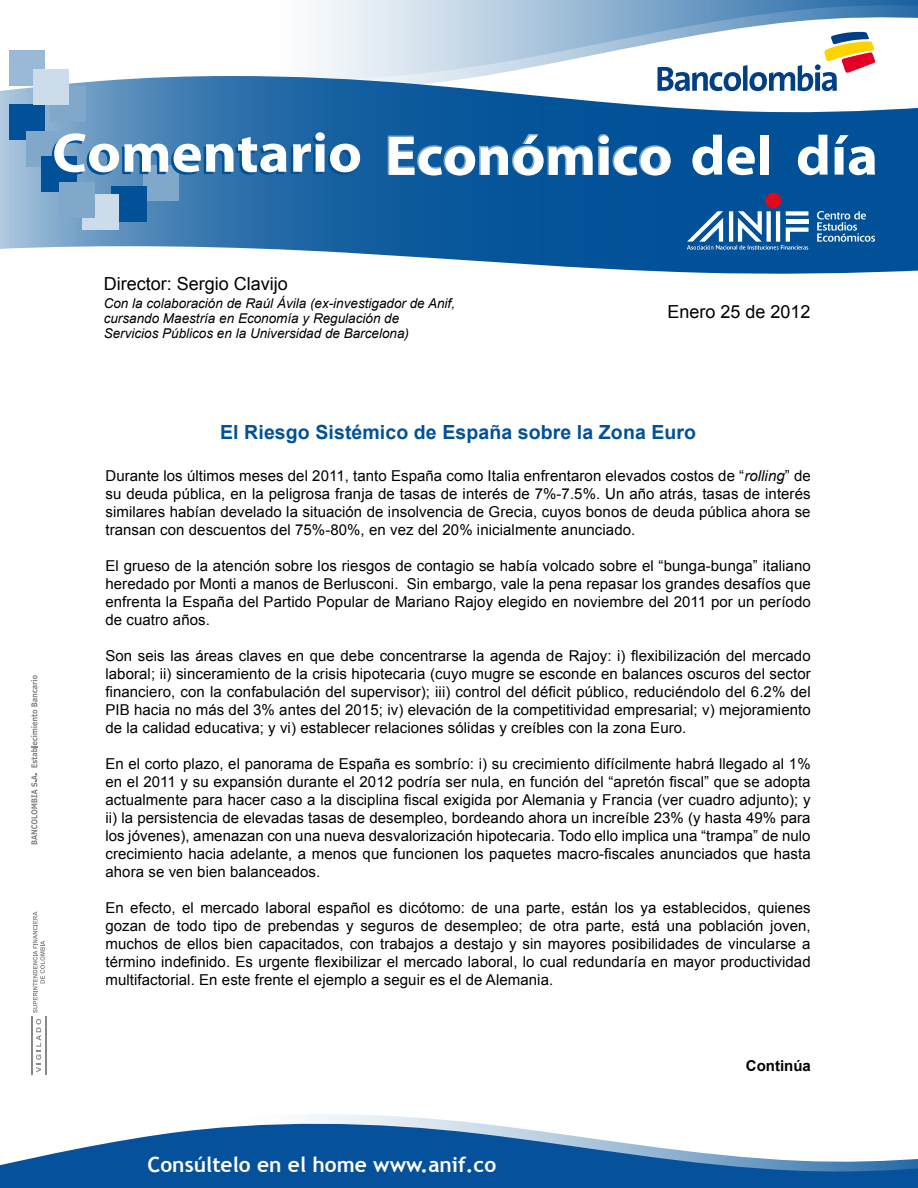
<style>
.page{position:relative;width:918px;height:1188px;background:#fff}
.page>*{position:absolute;margin:0;border:0;box-sizing:border-box;transform-origin:0 0}
.t1{font:700 21px "Trebuchet MS";color:#fff}
.t2{font:700 19.5px "Arial";letter-spacing:.005em;color:#005198}
.t3{font:18px "Arial";color:#000}
.t4{font:15px/18px "Arial";letter-spacing:.005em;color:#000;text-align:justify}
.t5{font:700 15px "Arial";color:#000}
.t6{font:italic 13.5px/15px "Arial";color:#000}
.s1{font-style:italic}
</style>
<div class="page">
<svg style="left:318px;top:0;width:600px;height:76px"></svg>
<svg style="left:0;top:76px;width:828px;height:27px"></svg>
<svg style="left:0;top:103px;width:918px;height:171px;background:#3877ae"></svg>
<svg style="left:310px;top:1114px;width:121px;height:5px"></svg>
<svg style="left:658px;top:32px;width:217px;height:59px"></svg>
<svg style="left:817px;top:211px;width:58px;height:31px;background:#3e7bb1"></svg>
<div style="left:766px;top:193px;width:15px;height:15px;background:#e00a1d;border-radius:50%"></div>
<svg style="left:687px;top:211px;width:122px;height:39px"></svg>
<svg style="left:767px;top:211px;width:4px;height:31px"></svg>
<hr style="left:776px;top:211px;width:4px;height:31px;background:#fff">
<div style="left:143px;top:165px;width:36px;height:36px;background:#80a8cb"></div>
<div style="left:50px;top:86px;width:36px;height:36px;background:#80a8cb"></div>
<div style="left:9px;top:50px;width:36px;height:36px;background:#99b9d6"></div>
<div style="left:9px;top:104px;width:36px;height:36px;background:#005198"></div>
<div style="left:26px;top:131px;width:36px;height:36px;background:#80a8cb"></div>
<div style="left:41px;top:156px;width:36px;height:36px;background:#005198"></div>
<div style="left:111px;top:186px;width:36px;height:36px;background:#005198"></div>
<div style="left:83px;top:194px;width:36px;height:36px;background:#ccdcea"></div>
<div style="left:33px;top:69px;width:36px;height:36px;background:#ccdcea"></div>
<div style="left:59px;top:182px;width:36px;height:36px;background:#80a8cb"></div>
<svg style="left:52px;top:132px;width:308px;height:43px"></svg>
<svg style="left:387px;top:133px;width:284px;height:43px"></svg>
<div style="left:760px;top:138px;width:9px;height:40px;background:#005198"></div>
<svg style="left:692px;top:135px;width:63px;height:43px"></svg>
<div style="left:760px;top:135px;width:9px;height:40px;background:#fff"></div>
<svg style="left:798px;top:135px;width:30px;height:43px"></svg>
<svg style="left:835px;top:135px;width:40px;height:43px"></svg>
<svg style="left:0;top:1119px;width:918px;height:69px;fill:#05519c"></svg>
<svg style="left:31px;top:675px;width:6px;height:169px"></svg>
<hr style="left:31px;top:1016px;width:1px;height:59px;background:#87888a">
<hr style="left:45px;top:1016px;width:1px;height:59px;background:#87888a">
<svg style="left:36px;top:1019px;width:5px;height:53px"></svg>
<svg style="left:33px;top:911px;width:12px;height:102px"></svg>
<p class="t3" style="left:104px;top:272px;width:186px">Director: Sergio Clavijo</p>
<p class="t6" style="left:104px;top:296px;width:353px">Con la colaboración de Raúl Ávila (ex-investigador de Anif, cursando Maestría en Economía y Regulación de<br>Servicios Públicos en la Universidad de Barcelona)</p>
<p class="t3" style="left:668px;top:300px;width:145px">Enero 25 de 2012</p>
<h2 class="t2" style="left:220px;top:420px;width:477px">El Riesgo Sistémico de España sobre la Zona Euro</h2>
<p class="t4" style="left:105px;top:467px;width:707px">Durante los últimos meses del 2011, tanto España como Italia enfrentaron elevados costos de “<span class="s1">rolling</span>” de su deuda pública, en la peligrosa franja de tasas de interés de 7%-7.5%. Un año atrás, tasas de interés similares habían develado la situación de insolvencia de Grecia, cuyos bonos de deuda pública ahora se transan con descuentos del 75%-80%, en vez del 20% inicialmente anunciado.</p>
<p class="t4" style="left:105px;top:557px;width:707px">El grueso de la atención sobre los riesgos de contagio se había volcado sobre el “bunga-bunga” italiano heredado por Monti a manos de Berlusconi. Sin embargo, vale la pena repasar los grandes desafíos que enfrenta la España del Partido Popular de Mariano Rajoy elegido en noviembre del 2011 por un período de cuatro años.</p>
<p class="t4" style="left:105px;top:647px;width:707px">Son seis las áreas claves en que debe concentrarse la agenda de Rajoy: i) flexibilización del mercado laboral; ii) sinceramiento de la crisis hipotecaria (cuyo mugre se esconde en balances oscuros del sector financiero, con la confabulación del supervisor); iii) control del déficit público, reduciéndolo del 6.2% del PIB hacia no más del 3% antes del 2015; iv) elevación de la competitividad empresarial; v) mejoramiento de la calidad educativa; y vi) establecer relaciones sólidas y creíbles con la zona Euro.</p>
<p class="t4" style="left:105px;top:755px;width:707px">En el corto plazo, el panorama de España es sombrío: i) su crecimiento difícilmente habrá llegado al 1% en el 2011 y su expansión durante el 2012 podría ser nula, en función del “apretón fiscal” que se adopta actualmente para hacer caso a la disciplina fiscal exigida por Alemania y Francia (ver cuadro adjunto); y ii) la persistencia de elevadas tasas de desempleo, bordeando ahora un increíble 23% (y hasta 49% para los jóvenes), amenazan con una nueva desvalorización hipotecaria. Todo ello implica una “trampa” de nulo crecimiento hacia adelante, a menos que funcionen los paquetes macro-fiscales anunciados que hasta ahora se ven bien balanceados.</p>
<p class="t4" style="left:105px;top:899px;width:707px">En efecto, el mercado laboral español es dicótomo: de una parte, están los ya establecidos, quienes gozan de todo tipo de prebendas y seguros de desempleo; de otra parte, está una población joven, muchos de ellos bien capacitados, con trabajos a destajo y sin mayores posibilidades de vincularse a término indefinido. Es urgente flexibilizar el mercado laboral, lo cual redundaría en mayor productividad multifactorial. En este frente el ejemplo a seguir es el de Alemania.</p>
<h1 class="t1" style="left:148px;top:1152px;width:350px">Consúltelo en el home www.anif.co</h1>
<p class="t5" style="left:746px;top:1056px;width:66px">Continúa</p>
</div>
